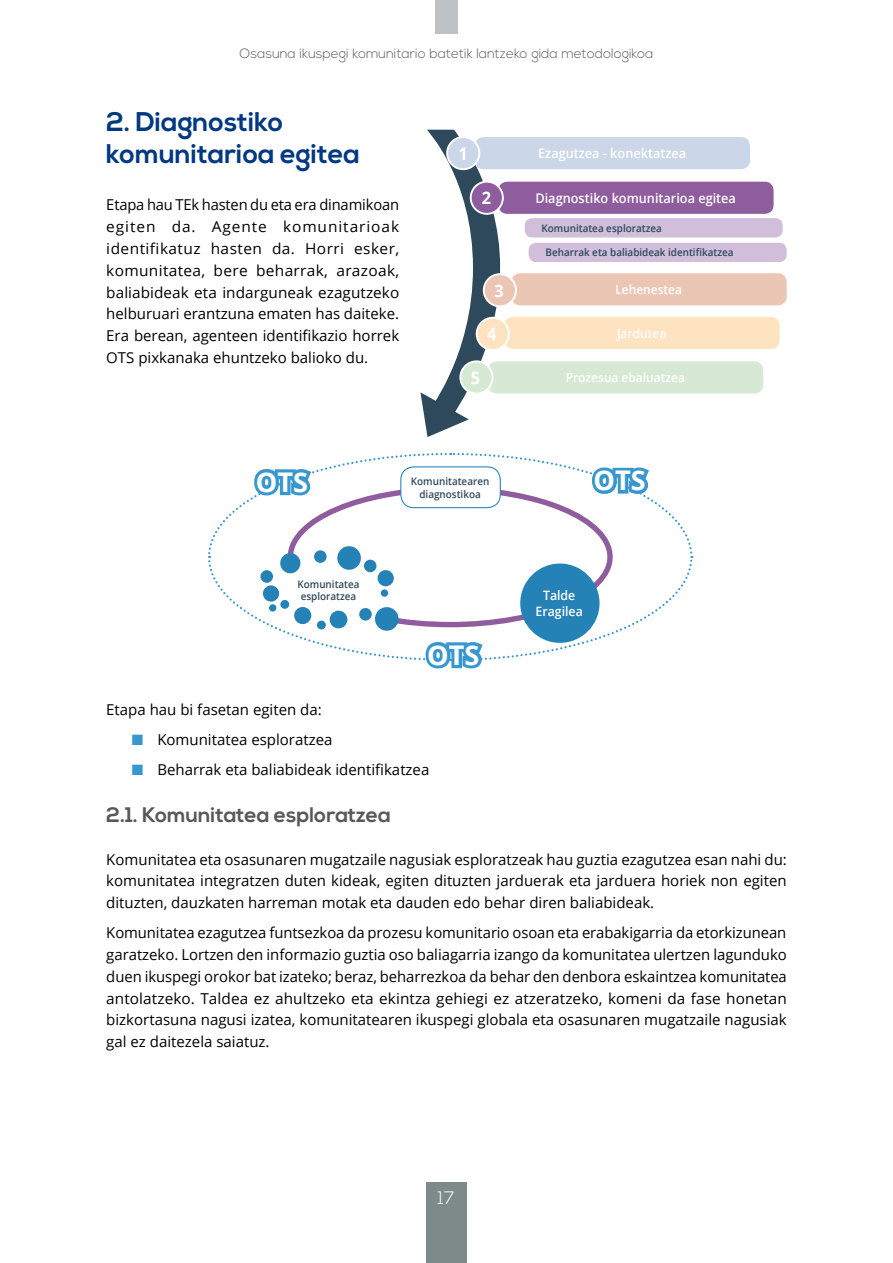
<style>
.page{position:relative;width:893px;height:1263px;background:#fff}
.page>*{position:absolute;margin:0;border:0;box-sizing:border-box;transform-origin:0 0}
.t1{font:700 27.15px "Open Sans";color:#fff}
.t2{font:700 27px/32.4px "Nexa";color:#003882}
.t3{font:700 21px "Nexa";color:#58585a}
.t4{font:300 18px "Nexa";color:#fff}
.t5{font:700 17.25px "Open Sans";color:#fff;scale:.95 1}
.t6{font:700 17.1px "Open Sans";color:#fff;scale:.95 1}
.t7{font:15px/21.8px "Open Sans";color:#000;text-align:justify}
.t8{font:300 13.5px "Nexa";color:#58585a}
.t9{font:600 13.35px "Open Sans";color:#fff;scale:.95 1}
.t10{font:600 12.9px/15.6px "Open Sans";color:#fff;text-align:center;scale:.95 1}
.t11{font:600 12.6px "Open Sans";color:#fff;scale:.95 1}
.t12{font:600 10.35px/12.5px "Open Sans";color:#2e495b;text-align:center;scale:.95 1}
.s1{color:#3997cf}
</style>
<div class="page">
<div style="left:435px;top:0;width:23px;height:34px;background:#bdc3c4"></div>
<div style="left:426px;top:1182px;width:40px;height:81px;background:#7e8a89"></div>
<svg style="left:208px;top:452px;width:486px;height:217px"></svg>
<div style="left:262px;top:552px;width:165px;height:73px;background:#fff;border-radius:50%"></div>
<div style="left:280px;top:553px;width:20px;height:20px;background:#2582b6;border-radius:50%"></div>
<div style="left:314px;top:550px;width:13px;height:13px;background:#2582b6;border-radius:50%"></div>
<div style="left:364px;top:560px;width:12px;height:12px;background:#2582b6;border-radius:50%"></div>
<div style="left:359px;top:608px;width:13px;height:13px;background:#2582b6;border-radius:50%"></div>
<div style="left:317px;top:621px;width:9px;height:8px;background:#2582b6;border-radius:50%"></div>
<div style="left:280px;top:600px;width:9px;height:9px;background:#2582b6;border-radius:50%"></div>
<div style="left:381px;top:589px;width:7px;height:8px;background:#2582b6;border-radius:50%"></div>
<div style="left:269px;top:604px;width:7px;height:7px;background:#2582b6;border-radius:50%"></div>
<div style="left:294px;top:607px;width:17px;height:17px;background:#2582b6;border-radius:50%"></div>
<div style="left:260px;top:570px;width:13px;height:13px;background:#2582b6;border-radius:50%"></div>
<div style="left:337px;top:546px;width:24px;height:24px;background:#2582b6;border-radius:50%"></div>
<div style="left:375px;top:607px;width:24px;height:24px;background:#2582b6;border-radius:50%"></div>
<div style="left:330px;top:611px;width:17px;height:17px;background:#2582b6;border-radius:50%"></div>
<div style="left:263px;top:585px;width:16px;height:17px;background:#2582b6;border-radius:50%"></div>
<div style="left:401px;top:467px;width:99px;height:41px;background:#fff;border-radius:13px"></div>
<div style="left:400px;top:466px;width:101px;height:42px;border:1px solid #2582b6;border-radius:13px"></div>
<div style="left:378px;top:570px;width:16px;height:16px;background:#2582b6;border-radius:50%"></div>
<div style="left:520px;top:563px;width:79px;height:80px;background:#2582b6;border-radius:50%"></div>
<svg style="left:420px;top:130px;width:80px;height:307px"></svg>
<div style="left:475px;top:137px;width:275px;height:32px;background:#cbd7e9;border-radius:9px"></div>
<div style="left:525px;top:218px;width:258px;height:19px;background:#d0beda;border-radius:8px"></div>
<div style="left:529px;top:243px;width:258px;height:19px;background:#d0beda;border-radius:8px"></div>
<div style="left:498px;top:182px;width:276px;height:32px;background:#8f5c9d;border-radius:9px"></div>
<div style="left:511px;top:273px;width:276px;height:32px;background:#ecc6b5;border-radius:9px"></div>
<div style="left:504px;top:317px;width:275px;height:32px;background:#fde3c0;border-radius:9px"></div>
<div style="left:488px;top:361px;width:275px;height:32px;background:#d6e9d4;border-radius:9px"></div>
<div style="left:447px;top:137px;width:32px;height:32px;background:#cbd7e9;border-radius:50%"></div>
<div style="left:446px;top:136px;width:34px;height:34px;border:2px solid #fff;border-radius:50%"></div>
<div style="left:471px;top:182px;width:32px;height:32px;background:#8f5c9d;border-radius:50%"></div>
<div style="left:470px;top:181px;width:34px;height:34px;border:2px solid #fff;border-radius:50%"></div>
<div style="left:484px;top:274px;width:32px;height:32px;background:#ecc6b5;border-radius:50%"></div>
<div style="left:483px;top:273px;width:34px;height:34px;border:2px solid #fff;border-radius:50%"></div>
<div style="left:477px;top:318px;width:32px;height:32px;background:#fde3c0;border-radius:50%"></div>
<div style="left:476px;top:317px;width:34px;height:34px;border:2px solid #fff;border-radius:50%"></div>
<div style="left:460px;top:361px;width:33px;height:32px;background:#d6e9d4;border-radius:50%"></div>
<div style="left:459px;top:360px;width:34px;height:34px;border:2px solid #fff;border-radius:50%"></div>
<p class="t8" style="left:240px;top:46px;width:415px">Osasuna ikuspegi komunitario batetik lantzeko gida metodologikoa</p>
<h2 class="t2" style="left:106px;top:106px;width:255px">2. Diagnostiko komunitarioa egitea</h2>
<p class="t7" style="left:106px;top:194px;width:294px">Etapa hau TEk hasten du eta era dinamikoan egiten da. Agente komunitarioak identifikatuz hasten da. Horri esker, komunitatea, bere beharrak, arazoak, baliabideak eta indarguneak ezagutzeko helburuari erantzuna ematen has daiteke.<br>Era berean, agenteen identifikazio horrek OTS pixkanaka ehuntzeko balioko du.</p>
<p class="t5" style="left:458px;top:141px;width:11px">1</p>
<p class="t9" style="left:538px;top:144px;width:157px">Ezagutzea - konektatzea</p>
<p class="t5" style="left:482px;top:186px;width:11px">2</p>
<p class="t9" style="left:535px;top:189px;width:213px">Diagnostiko komunitarioa egitea</p>
<p class="t12" style="left:542px;top:222px;width:128px">Komunitatea esploratzea</p>
<p class="t12" style="left:546px;top:246px;width:199px">Beharrak eta baliabideak identifikatzea</p>
<p class="t6" style="left:494px;top:278px;width:11px">3</p>
<p class="t6" style="left:487px;top:322px;width:11px">4</p>
<p class="t6" style="left:471px;top:366px;width:11px">5</p>
<p class="t11" style="left:615px;top:281px;width:72px">Lehenestea</p>
<p class="t11" style="left:617px;top:324px;width:53px">Jardutea</p>
<p class="t11" style="left:566px;top:369px;width:127px">Prozesua ebaluatzea</p>
<h1 class="t1" style="left:256px;top:463px;width:54px">OTS</h1>
<h1 class="t1" style="left:594px;top:461px;width:54px">OTS</h1>
<p class="t12" style="left:411px;top:475px;width:84px">Komunitatearen diagnostikoa</p>
<p class="t12" style="left:298px;top:578px;width:67px">Komunitatea esploratzea</p>
<h1 class="t1" style="left:427px;top:636px;width:54px">OTS</h1>
<p class="t10" style="left:536px;top:587px;width:51px">Talde<br>Eragilea</p>
<p class="t7" style="left:106px;top:698px;width:217px">Etapa hau bi fasetan egiten da:</p>
<p class="t7" style="left:132px;top:728px;width:202px"><span class="s1">■</span> Komunitatea esploratzea</p>
<p class="t7" style="left:132px;top:758px;width:299px"><span class="s1">■</span> Beharrak eta baliabideak identifikatzea</p>
<h3 class="t3" style="left:106px;top:802px;width:286px">2.1. Komunitatea esploratzea</h3>
<p class="t7" style="left:106px;top:848px;width:682px">Komunitatea eta osasunaren mugatzaile nagusiak esploratzeak hau guztia ezagutzea esan nahi du: komunitatea integratzen duten kideak, egiten dituzten jarduerak eta jarduera horiek non egiten dituzten, dauzkaten harreman motak eta dauden edo behar diren baliabideak.</p>
<p class="t7" style="left:106px;top:922px;width:682px">Komunitatea ezagutzea funtsezkoa da prozesu komunitario osoan eta erabakigarria da etorkizunean garatzeko. Lortzen den informazio guztia oso baliagarria izango da komunitatea ulertzen lagunduko duen ikuspegi orokor bat izateko; beraz, beharrezkoa da behar den denbora eskaintzea komunitatea antolatzeko. Taldea ez ahultzeko eta ekintza gehiegi ez atzeratzeko, komeni da fase honetan bizkortasuna nagusi izatea, komunitatearen ikuspegi globala eta osasunaren mugatzaile nagusiak gal ez daitezela saiatuz.</p>
<p class="t4" style="left:438px;top:1188px;width:18px">17</p>
</div>
